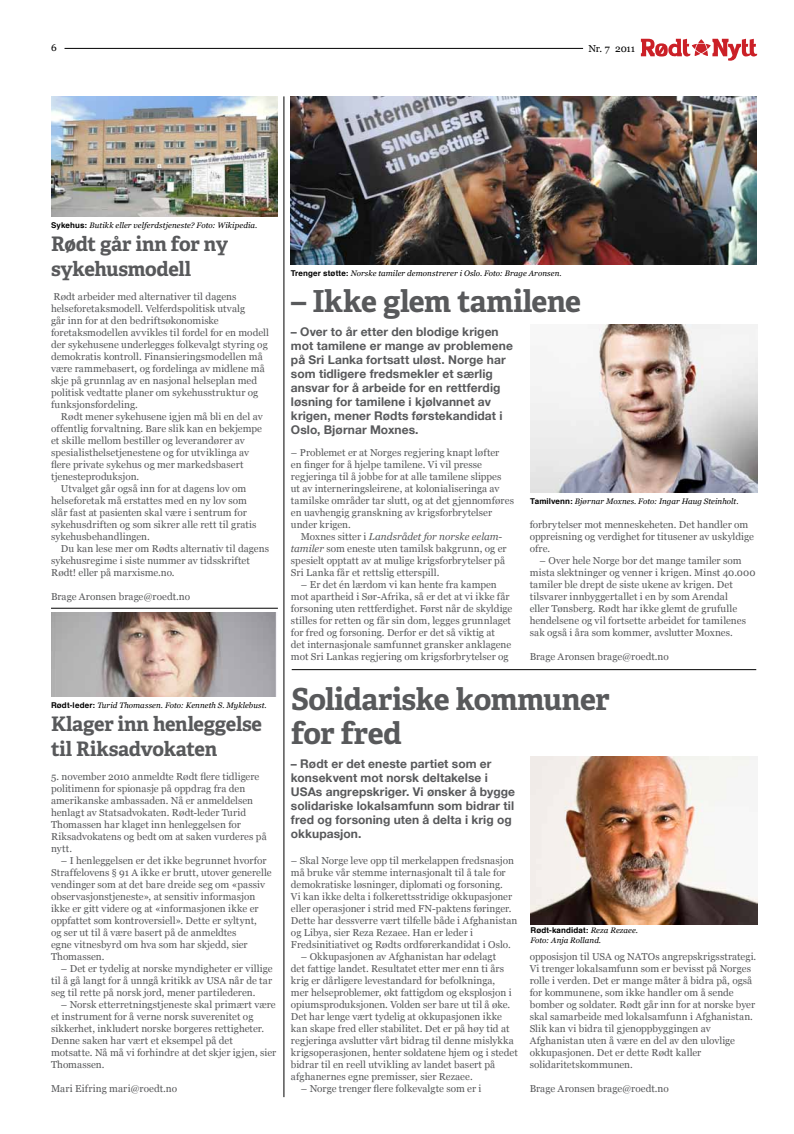
<style>
.page{position:relative;width:794px;height:1134px;background:#fff}
.page>*{position:absolute;margin:0;border:0;box-sizing:border-box;transform-origin:0 0}
.t1{font:700 30.3px/33.6px "Adelle Basic";letter-spacing:-.02em;color:#58595b}
.t2{font:700 20px/25px "Adelle Basic";letter-spacing:-.015em;color:#58595b}
.t3{font:700 12px/14px "Helvetica Neue";letter-spacing:.005em;color:#58595b}
.t4{font:10px/12px "Georgia";letter-spacing:.005em;color:#58595b}
.t5{font:10px "Georgia";letter-spacing:-.02em;color:#000}
.t6{font:italic 8px "Georgia";letter-spacing:.005em;color:#000}
.t7{font:700 8px "Helvetica";letter-spacing:.015em;color:#000}
.s1{font-family:"Helvetica";font-weight:700;font-style:normal}
.s2{font-style:italic}
.s3{font-family:"Georgia";font-weight:400;font-style:italic}
</style>
<div class="page">
<hr style="left:284px;top:96px;width:1px;height:1001px;background:#000">
<hr style="left:51px;top:608px;width:227px;height:1px;background:#000">
<hr style="left:292px;top:669px;width:464px;height:1px;background:#000">
<img style="left:51px;top:96px;width:227px;height:120px">
<img style="left:51px;top:612px;width:226px;height:84px">
<img style="left:291px;top:96px;width:466px;height:168px">
<img style="left:530px;top:324px;width:227px;height:168px">
<img style="left:530px;top:756px;width:227px;height:168px">
<hr style="left:65px;top:48px;width:518px;height:1px;background:#000">
<svg style="left:641px;top:39px;width:116px;height:22px"></svg>
<p class="t5" style="left:51px;top:41px;width:7px">6</p>
<p class="t5" style="left:588px;top:42px;width:48px">Nr. 7 2011</p>
<p class="t6" style="left:51px;top:220px;width:208px"><span class="s1">Sykehus:</span> Butikk eller velferdstjeneste? Foto: Wikipedia.</p>
<h2 class="t2" style="left:51px;top:232px;width:179px">Rødt går inn for ny sykehusmodell</h2>
<p class="t4" style="left:51px;top:291px;width:219px">Rødt arbeider med alternativer til dagens helseforetaksmodell. Velferdspolitisk utvalg<br>går inn for at den bedriftsøkonomiske foretaksmodellen avvikles til fordel for en modell der sykehusene underlegges folkevalgt styring og demokratis kontroll. Finansieringsmodellen må være rammebasert, og fordelinga av midlene må skje på grunnlag av en nasjonal helseplan med politisk vedtatte planer om sykehusstruktur og funksjonsfordeling.</p>
<p class="t4" style="left:61px;top:411px;width:203px">Rødt mener sykehusene igjen må bli en del av</p>
<p class="t4" style="left:51px;top:423px;width:212px">offentlig forvaltning. Bare slik kan en bekjempe</p>
<p class="t4" style="left:51px;top:435px;width:195px">et skille mellom bestiller og leverandører av</p>
<p class="t4" style="left:51px;top:447px;width:200px">spesialisthelsetjenestene og for utviklinga av</p>
<p class="t4" style="left:51px;top:459px;width:194px">flere private sykehus og mer markedsbasert</p>
<p class="t4" style="left:51px;top:471px;width:90px">tjenesteproduksjon.</p>
<p class="t4" style="left:61px;top:483px;width:187px">Utvalget går også inn for at dagens lov om</p>
<p class="t4" style="left:51px;top:495px;width:197px">helseforetak må erstattes med en ny lov som</p>
<p class="t4" style="left:51px;top:507px;width:197px">slår fast at pasienten skal være i sentrum for</p>
<p class="t4" style="left:51px;top:519px;width:207px">sykehusdriften og som sikrer alle rett til gratis</p>
<p class="t4" style="left:51px;top:531px;width:100px">sykehusbehandlingen.</p>
<p class="t4" style="left:61px;top:543px;width:210px">Du kan lese mer om Rødts alternativ til dagens</p>
<p class="t4" style="left:51px;top:555px;width:200px">sykehusregime i siste nummer av tidsskriftet</p>
<p class="t4" style="left:51px;top:567px;width:125px">Rødt! eller på marxisme.no.</p>
<p class="t4" style="left:51px;top:591px;width:141px">Brage Aronsen brage@roedt.no</p>
<p class="t6" style="left:51px;top:700px;width:217px"><span class="s1">Rødt-leder:</span> Turid Thomassen. Foto: Kenneth S. Myklebust.</p>
<h2 class="t2" style="left:51px;top:712px;width:213px">Klager inn henleggelse til Riksadvokaten</h2>
<p class="t4" style="left:51px;top:771px;width:217px">5. november 2010 anmeldte Rødt flere tidligere politimenn for spionasje på oppdrag fra den amerikanske ambassaden. Nå er anmeldelsen henlagt av Statsadvokaten. Rødt-leder Turid Thomassen har klaget inn henleggelsen for Riksadvokatens og bedt om at saken vurderes på nytt.</p>
<p class="t4" style="left:51px;top:855px;width:222px;text-indent:10px">– I henleggelsen er det ikke begrunnet hvorfor Straffelovens § 91 A ikke er brutt, utover generelle vendinger som at det bare dreide seg om «passiv observasjonstjeneste», at sensitiv informasjon ikke er gitt videre og at «informasjonen ikke er oppfattet som kontroversiell». Dette er syltynt,<br>og ser ut til å være basert på de anmeldtes<br>egne vitnesbyrd om hva som har skjedd, sier Thomassen.</p>
<p class="t4" style="left:51px;top:963px;width:223px;text-align:justify;text-indent:10px">– Det er tydelig at norske myndigheter er villige til å gå langt for å unngå kritikk av USA når de tar seg til rette på norsk jord, mener partilederen.</p>
<p class="t4" style="left:51px;top:999px;width:227px;text-indent:10px">– Norsk etterretningstjeneste skal primært være et instrument for å verne norsk suverenitet og sikkerhet, inkludert norske borgeres rettigheter.<br>Denne saken har vært et eksempel på det motsatte. Nå må vi forhindre at det skjer igjen, sier Thomassen.</p>
<p class="t4" style="left:51px;top:1083px;width:128px">Mari Eifring mari@roedt.no</p>
<p class="t6" style="left:291px;top:268px;width:272px"><span class="s1">Trenger støtte:</span> Norske tamiler demonstrerer i Oslo. Foto: Brage Aronsen.</p>
<h1 class="t1" style="left:291px;top:285px;width:291px">– Ikke glem tamilene</h1>
<p class="t3" style="left:291px;top:324px;width:223px">– Over to år etter den blodige krigen mot tamilene er mange av problemene på Sri Lanka fortsatt uløst. Norge har som tidligere fredsmekler et særlig ansvar for å arbeide for en rettferdig løsning for tamilene i kjølvannet av krigen, mener Rødts førstekandidat i Oslo, Bjørnar Moxnes.</p>
<p class="t4" style="left:291px;top:447px;width:224px">– Problemet er at Norges regjering knapt løfter<br>en finger for å hjelpe tamilene. Vi vil presse regjeringa til å jobbe for at alle tamilene slippes<br>ut av interneringsleirene, at kolonialiseringa av tamilske områder tar slutt, og at det gjennomføres en uavhengig granskning av krigsforbrytelser under krigen.</p>
<p class="t4" style="left:291px;top:531px;width:217px;text-indent:10px">Moxnes sitter i <span class="s2">Landsrådet for norske eelam&shy;tamiler</span> som eneste uten tamilsk bakgrunn, og er spesielt opptatt av at mulige krigsforbrytelser på Sri Lanka får et rettslig etterspill.</p>
<p class="t4" style="left:291px;top:579px;width:223px;text-indent:10px">– Er det én lærdom vi kan hente fra kampen mot apartheid i Sør-Afrika, så er det at vi ikke får forsoning uten rettferdighet. Først når de skyldige stilles for retten og får sin dom, legges grunnlaget for fred og forsoning. Derfor er det så viktig at<br>det internasjonale samfunnet gransker anklagene mot Sri Lankas regjering om krigsforbrytelser og</p>
<p class="t6" style="left:530px;top:496px;width:210px"><span class="s1">Tamilvenn:</span> Bjørnar Moxnes. Foto: Ingar Haug Steinholt.</p>
<p class="t4" style="left:530px;top:519px;width:226px">forbrytelser mot menneskeheten. Det handler om oppreisning og verdighet for titusener av uskyldige ofre.</p>
<p class="t4" style="left:530px;top:555px;width:227px;text-indent:10px">– Over hele Norge bor det mange tamiler som mista slektninger og venner i krigen. Minst 40.000 tamiler ble drept de siste ukene av krigen. Det tilsvarer innbyggertallet i en by som Arendal<br>eller Tønsberg. Rødt har ikke glemt de grufulle hendelsene og vil fortsette arbeidet for tamilenes sak også i åra som kommer, avslutter Moxnes.</p>
<p class="t4" style="left:530px;top:651px;width:141px">Brage Aronsen brage@roedt.no</p>
<h1 class="t1" style="left:291px;top:683px;width:320px">Solidariske kommuner for fred</h1>
<p class="t3" style="left:291px;top:756px;width:225px">– Rødt er det eneste partiet som er konsekvent mot norsk deltakelse i<br>USAs angrepskriger. Vi ønsker å bygge solidariske lokalsamfunn som bidrar til fred og forsoning uten å delta i krig og okkupasjon.</p>
<p class="t4" style="left:291px;top:855px;width:228px">– Skal Norge leve opp til merkelappen fredsnasjon må bruke vår stemme internasjonalt til å tale for demokratiske løsninger, diplomati og forsoning.<br>Vi kan ikke delta i folkerettsstridige okkupasjoner eller operasjoner i strid med FN-paktens føringer.<br>Dette har dessverre vært tilfelle både i Afghanistan og Libya, sier Reza Rezaee. Han er leder i Fredsinitiativet og Rødts ordførerkandidat i Oslo.</p>
<p class="t4" style="left:291px;top:951px;width:228px;text-indent:10px">– Okkupasjonen av Afghanistan har ødelagt<br>det fattige landet. Resultatet etter mer enn ti års krig er dårligere levestandard for befolkninga,<br>mer helseproblemer, økt fattigdom og eksplosjon i opiumsproduksjonen. Volden ser bare ut til å øke.<br>Det har lenge vært tydelig at okkupasjonen ikke kan skape fred eller stabilitet. Det er på høy tid at regjeringa avslutter vårt bidrag til denne mislykka krigsoperasjonen, henter soldatene hjem og i stedet bidrar til en reell utvikling av landet basert på afghanernes egne premisser, sier Rezaee.</p>
<p class="t4" style="left:301px;top:1083px;width:182px">– Norge trenger flere folkevalgte som er i</p>
<p class="t7" style="left:530px;top:924px;width:109px">Rødt-kandidat: <span class="s3">Reza Rezaee.</span></p>
<p class="t6" style="left:530px;top:935px;width:72px">Foto: Anja Rolland.</p>
<p class="t4" style="left:530px;top:951px;width:228px">opposisjon til USA og NATOs angrepskrigsstrategi.<br>Vi trenger lokalsamfunn som er bevisst på Norges rolle i verden. Det er mange måter å bidra på, også for kommunene, som ikke handler om å sende bomber og soldater. Rødt går inn for at norske byer skal samarbeide med lokalsamfunn i Afghanistan.<br>Slik kan vi bidra til gjenoppbyggingen av Afghanistan uten å være en del av den ulovlige okkupasjonen. Det er dette Rødt kaller solidaritetskommunen.</p>
<p class="t4" style="left:530px;top:1083px;width:141px">Brage Aronsen brage@roedt.no</p>
</div>
